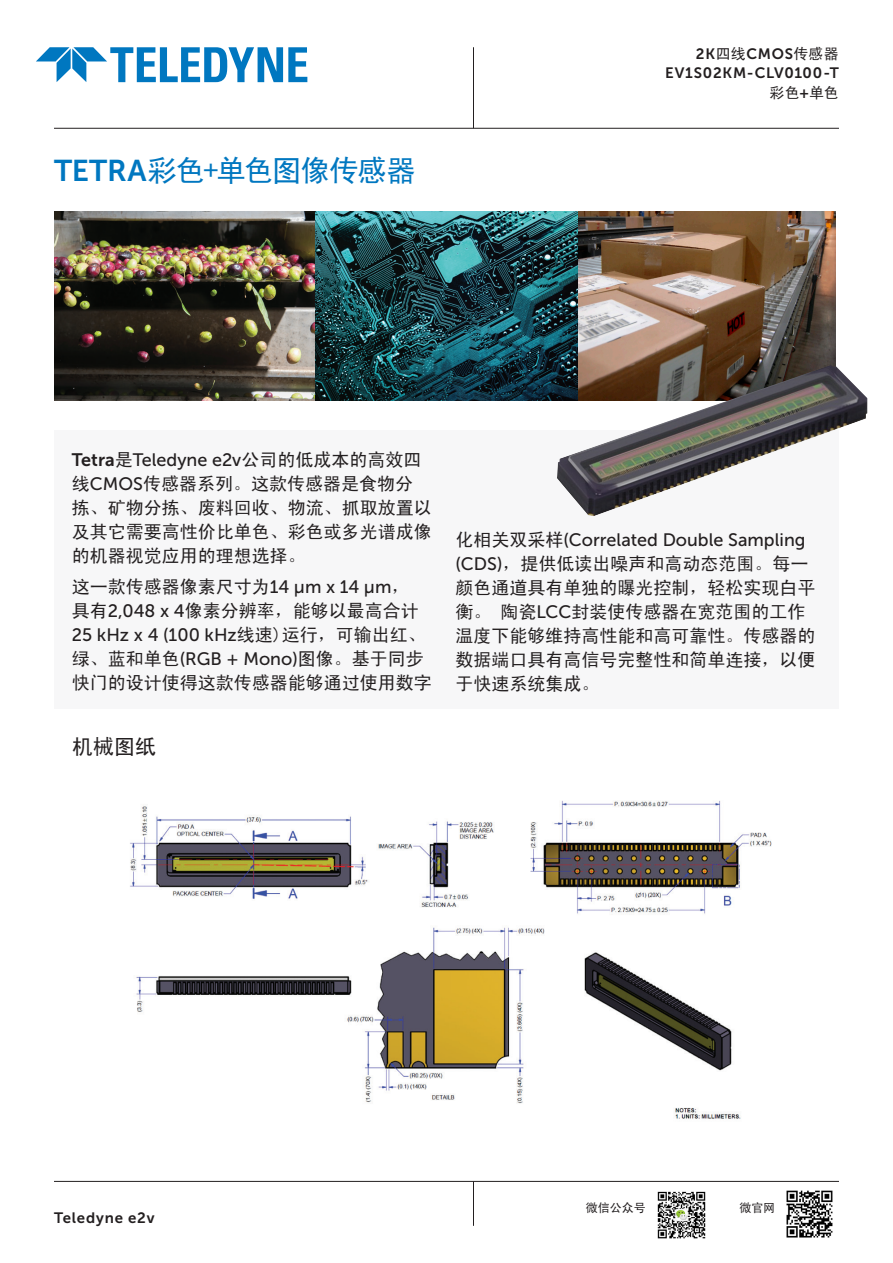
<style>
.page{position:relative;width:893px;height:1263px;background:#fff}
.page>*{position:absolute;margin:0;border:0;box-sizing:border-box;transform-origin:0 0}
.t1{font:30px "Sim Hei";letter-spacing:-.05em;color:#0077c0}
.Paragraph{font:21px "Sim Hei";color:#231f20}
.Paragraph-2{font:18px/24px "Sim Hei";color:#231f20}
.TOC_style{font:15px "Museo Sans 700";letter-spacing:.05em;color:#231f20}
.t2{font:15px "Sim Hei";color:#231f20}
.t3{font:12px "Sim Hei";letter-spacing:-.005em;color:#231f20}
.s1{font-family:"Museo Sans 700"}
.s2{font-family:"Sim Hei"}
.s3{font-family:"Museo Sans 500"}
</style>
<div class="page">
<svg style="left:36px;top:47px;width:271px;height:35px"></svg>
<hr style="left:54px;top:128px;width:785px;height:1px;background:#231f20">
<hr style="left:54px;top:1181px;width:785px;height:1px;background:#231f20">
<hr style="left:473px;top:1181px;width:1px;height:45px;background:#231f20">
<hr style="left:473px;top:47px;width:1px;height:81px;background:#231f20">
<div style="left:54px;top:431px;width:785px;height:278px;background:#f7f7f8"></div>
<img style="left:130px;top:800px;width:642px;height:114px">
<img style="left:136px;top:927px;width:605px;height:192px">
<img style="left:54px;top:211px;width:782px;height:189px">
<img style="left:557px;top:365px;width:310px;height:151px">
<img style="left:657px;top:1191px;width:49px;height:48px">
<img style="left:786px;top:1190px;width:47px;height:48px">
<p class="t1" style="left:54px;top:155px;width:364px"><span class="s1">TETRA</span>彩色+单色图像传感器</p>
<p class="TOC_style" style="left:696px;top:45px;width:144px">2K<span class="s2">四线</span>CMOS<span class="s2">传感器</span></p>
<p class="TOC_style" style="left:665px;top:64px;width:175px">EV1S02KM-CLV0100-T</p>
<p class="t2" style="left:770px;top:85px;width:71px">彩色<span class="s1">+</span>单色</p>
<p class="Paragraph-2" style="left:72px;top:448px;width:361px"><span class="s1">Tetra</span>是<span class="s3">Teledyne e2v</span>公司的低成本的高效四线<span class="s3">CMOS</span>传感器系列。这款传感器是食物分拣、矿物分拣、废料回收、物流、抓取放置以及其它需要高性价比单色、彩色或多光谱成像的机器视觉应用的理想选择。</p>
<p class="Paragraph-2" style="left:72px;top:575px;width:361px">这一款传感器像素尺寸为<span class="s3">14 µm x 14 µm</span>，具有<span class="s3">2,048 x 4</span>像素分辨率，能够以最高合计<br><span class="s3">25 kHz x 4 (100 kHz</span>线速)运行，可输出红、绿、蓝和单色<span class="s3">(RGB + Mono)</span>图像。基于同步快门的设计使得这款传感器能够通过使用数字</p>
<p class="Paragraph" style="left:72px;top:736px;width:85px">机械图纸</p>
<p class="Paragraph-2" style="left:455px;top:527px;width:362px">化相关双采样<span class="s3">(Correlated Double Sampling (CDS)</span>，提供低读出噪声和高动态范围。每一颜色通道具有单独的曝光控制，轻松实现白平衡。 陶瓷<span class="s3">LCC</span>封装使传感器在宽范围的工作温度下能够维持高性能和高可靠性。传感器的数据端口具有高信号完整性和简单连接，以便于快速系统集成。</p>
<p class="TOC_style" style="left:54px;top:1209px;width:102px">Teledyne e2v</p>
<p class="t3" style="left:586px;top:1201px;width:61px">微信公众号</p>
<p class="t3" style="left:739px;top:1201px;width:37px">微官网</p>
</div>
